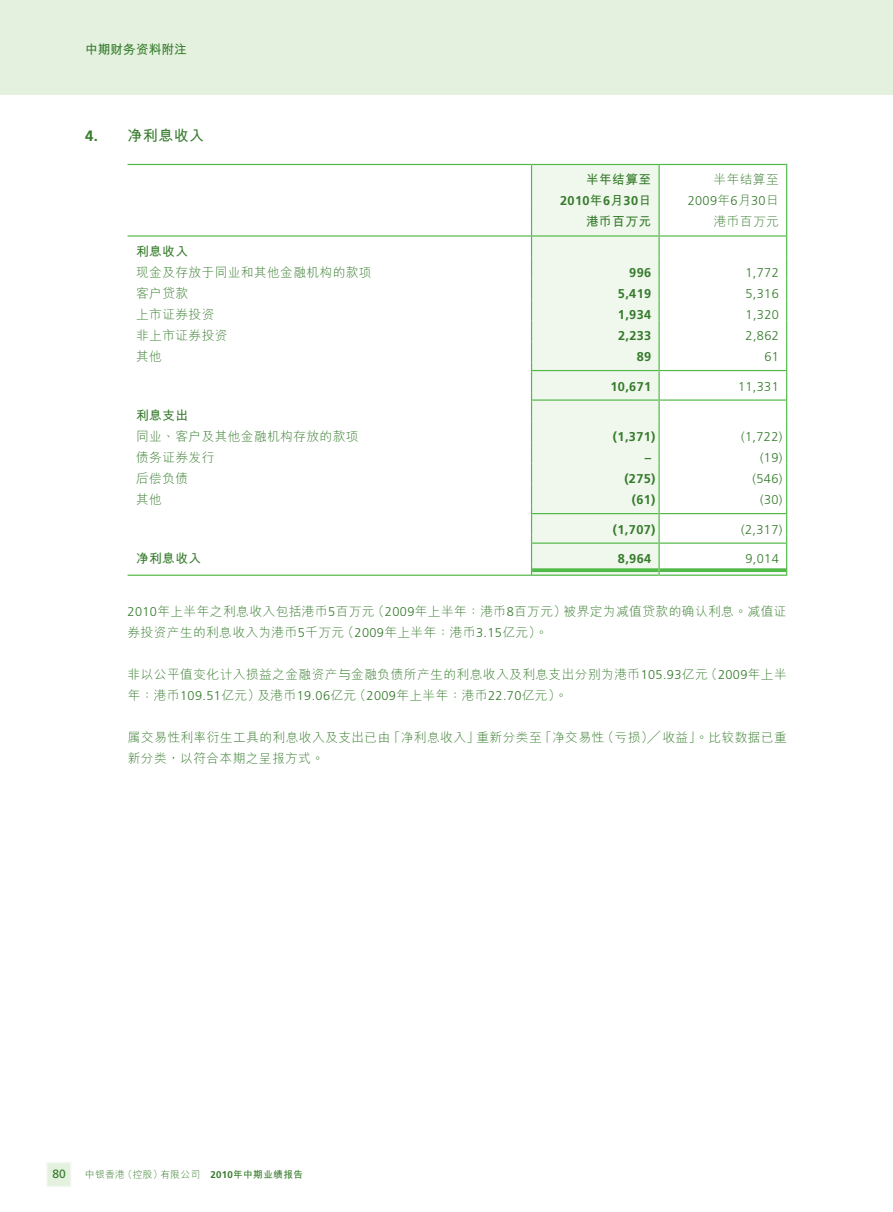
<style>
.page{position:relative;width:893px;height:1212px;background:#fff}
.page>*{position:absolute;margin:0;border:0;box-sizing:border-box;transform-origin:0 0}
.t1{font:700 15px "M Hei HKS";letter-spacing:.03em;color:#357b2b}
.t2{font:300 12.75px/21px "M Hei HKS";letter-spacing:.03em;color:#357b2b}
.t3{font:300 12.75px "Frutiger LT Std";letter-spacing:.03em;color:#357b2b}
.t4{font:700 12.75px "Frutiger LT Std";letter-spacing:.03em;color:#357b2b}
.t5{font:700 12.75px "M Hei HKS";letter-spacing:.03em;color:#357b2b}
.t6{font:700 12.75px "M Hei HKS";color:#357b2b}
.t7{font:12px "Frutiger LT Std";color:#357b2b}
.t8{font:300 9.75px "M Hei HKS";letter-spacing:.03em;color:#357b2b}
.s1{font-family:"Frutiger LT Std"}
.s2{font-family:"M Hei HKS"}
.s3{font-family:"Frutiger LT Std";font-weight:700}
.s4{font-weight:700}
</style>
<div class="page">
<div style="left:0;top:0;width:893px;height:94px;background:#e4f1de"></div>
<div style="left:46px;top:1162px;width:25px;height:25px;background:#e4f1de;border:2px solid #f0f7ed"></div>
<div style="left:532px;top:165px;width:126px;height:409px;background:#f0f7ed"></div>
<hr style="left:128px;top:164px;width:403px;height:1px;background:#51b948">
<hr style="left:531px;top:165px;width:1px;height:42px;background:#51b948">
<hr style="left:531px;top:164px;width:128px;height:1px;background:#51b948">
<hr style="left:658px;top:165px;width:2px;height:42px;background:#51b948">
<hr style="left:659px;top:164px;width:128px;height:1px;background:#51b948">
<hr style="left:786px;top:165px;width:1px;height:42px;background:#51b948">
<hr style="left:658px;top:207px;width:2px;height:21px;background:#51b948">
<svg style="left:658px;top:228px;width:2px;height:9px"></svg>
<hr style="left:658px;top:237px;width:2px;height:21px;background:#51b948">
<hr style="left:658px;top:258px;width:2px;height:21px;background:#51b948">
<hr style="left:658px;top:279px;width:2px;height:21px;background:#51b948">
<hr style="left:658px;top:300px;width:2px;height:21px;background:#51b948">
<hr style="left:658px;top:321px;width:2px;height:21px;background:#51b948">
<hr style="left:658px;top:342px;width:2px;height:21px;background:#51b948">
<hr style="left:658px;top:371px;width:2px;height:21px;background:#51b948">
<hr style="left:658px;top:401px;width:2px;height:21px;background:#51b948">
<hr style="left:658px;top:422px;width:2px;height:21px;background:#51b948">
<hr style="left:658px;top:443px;width:2px;height:21px;background:#51b948">
<hr style="left:658px;top:464px;width:2px;height:21px;background:#51b948">
<hr style="left:658px;top:485px;width:2px;height:21px;background:#51b948">
<hr style="left:658px;top:514px;width:2px;height:21px;background:#51b948">
<hr style="left:658px;top:544px;width:2px;height:21px;background:#51b948">
<svg style="left:658px;top:565px;width:2px;height:11px"></svg>
<svg style="left:658px;top:535px;width:2px;height:9px"></svg>
<svg style="left:658px;top:506px;width:2px;height:8px"></svg>
<svg style="left:658px;top:392px;width:2px;height:9px"></svg>
<svg style="left:531px;top:207px;width:1px;height:369px"></svg>
<svg style="left:658px;top:363px;width:2px;height:8px"></svg>
<svg style="left:786px;top:207px;width:1px;height:369px"></svg>
<hr style="left:128px;top:235px;width:403px;height:2px;background:#51b948">
<hr style="left:532px;top:235px;width:126px;height:2px;background:#51b948">
<hr style="left:660px;top:235px;width:126px;height:2px;background:#51b948">
<hr style="left:532px;top:370px;width:126px;height:1px;background:#51b948">
<hr style="left:660px;top:370px;width:126px;height:1px;background:#51b948">
<hr style="left:532px;top:399px;width:126px;height:2px;background:#51b948">
<hr style="left:660px;top:399px;width:126px;height:2px;background:#51b948">
<hr style="left:532px;top:513px;width:126px;height:1px;background:#51b948">
<hr style="left:660px;top:513px;width:126px;height:1px;background:#51b948">
<hr style="left:532px;top:542px;width:126px;height:2px;background:#51b948">
<hr style="left:660px;top:542px;width:126px;height:2px;background:#51b948">
<hr style="left:128px;top:575px;width:403px;height:1px;background:#51b948">
<svg style="left:532px;top:568px;width:126px;height:4px"></svg>
<hr style="left:532px;top:574px;width:126px;height:2px;background:#51b948">
<svg style="left:660px;top:568px;width:126px;height:4px"></svg>
<hr style="left:660px;top:574px;width:126px;height:2px;background:#51b948">
<p class="t6" style="left:85px;top:40px;width:103px">中期財務資料附註</p>
<p class="t1" style="left:85px;top:125px;width:121px"><span class="s1">4.</span> 淨利息收入</p>
<p class="t5" style="left:586px;top:170px;width:67px">半年結算至</p>
<p class="t4" style="left:560px;top:194px;width:93px">2010<span class="s2">年</span>6<span class="s2">月</span>30<span class="s2">日</span></p>
<p class="t2" style="left:714px;top:169px;width:67px">半年結算至</p>
<p class="t3" style="left:688px;top:194px;width:93px">2009<span class="s2">年</span>6<span class="s2">月</span>30<span class="s2">日</span></p>
<p class="t5" style="left:586px;top:212px;width:67px">港幣百萬元</p>
<p class="t2" style="left:714px;top:211px;width:67px">港幣百萬元</p>
<p class="t5" style="left:136px;top:242px;width:54px">利息收入</p>
<p class="t2" style="left:136px;top:261px;width:237px">現金及存放於同業和其他金融機構的款項</p>
<p class="t4" style="left:629px;top:265px;width:23px">996</p>
<p class="t3" style="left:745px;top:265px;width:35px">1,772</p>
<p class="t2" style="left:136px;top:282px;width:54px">客戶貸款</p>
<p class="t4" style="left:618px;top:286px;width:35px">5,419</p>
<p class="t3" style="left:745px;top:286px;width:35px">5,316</p>
<p class="t2" style="left:136px;top:303px;width:80px">上市證券投資</p>
<p class="t4" style="left:618px;top:307px;width:35px">1,934</p>
<p class="t3" style="left:745px;top:307px;width:35px">1,320</p>
<p class="t2" style="left:136px;top:324px;width:93px">非上市證券投資</p>
<p class="t4" style="left:618px;top:328px;width:35px">2,233</p>
<p class="t3" style="left:746px;top:328px;width:35px">2,862</p>
<p class="t2" style="left:136px;top:345px;width:27px">其他</p>
<p class="t4" style="left:637px;top:349px;width:16px">89</p>
<p class="t3" style="left:764px;top:349px;width:16px">61</p>
<p class="t4" style="left:610px;top:379px;width:42px">10,671</p>
<p class="t3" style="left:738px;top:379px;width:42px">11,331</p>
<p class="t5" style="left:136px;top:406px;width:54px">利息支出</p>
<p class="t2" style="left:136px;top:425px;width:224px">同業、客戶及其他金融機構存放的款項</p>
<p class="t4" style="left:613px;top:429px;width:44px">(1,371)</p>
<p class="t3" style="left:741px;top:429px;width:43px">(1,722)</p>
<p class="t2" style="left:136px;top:446px;width:80px">債務證券發行</p>
<p class="t4" style="left:645px;top:450px;width:8px">–</p>
<p class="t3" style="left:760px;top:450px;width:24px">(19)</p>
<p class="t2" style="left:136px;top:467px;width:54px">後償負債</p>
<p class="t4" style="left:624px;top:471px;width:33px">(275)</p>
<p class="t3" style="left:753px;top:471px;width:31px">(546)</p>
<p class="t2" style="left:136px;top:488px;width:27px">其他</p>
<p class="t4" style="left:632px;top:492px;width:25px">(61)</p>
<p class="t3" style="left:760px;top:492px;width:24px">(30)</p>
<p class="t4" style="left:613px;top:522px;width:44px">(1,707)</p>
<p class="t3" style="left:741px;top:522px;width:43px">(2,317)</p>
<p class="t5" style="left:136px;top:549px;width:67px">淨利息收入</p>
<p class="t4" style="left:618px;top:551px;width:35px">8,964</p>
<p class="t3" style="left:745px;top:551px;width:35px">9,014</p>
<p class="t2" style="left:127px;top:600px;width:661px"><span class="s1">2010</span>年上半年之利息收入包括港幣<span class="s1">5</span>百萬元（<span class="s1">2009</span>年上半年：港幣<span class="s1">8</span>百萬元）被界定為減值貸款的確認利息。減值證券投資產生的利息收入為港幣<span class="s1">5</span>千萬元（<span class="s1">2009</span>年上半年：港幣<span class="s1">3.15</span>億元）。</p>
<p class="t2" style="left:128px;top:663px;width:661px">非以公平值變化計入損益之金融資產與金融負債所產生的利息收入及利息支出分別為港幣<span class="s1">105.93</span>億元（<span class="s1">2009</span>年上半年：港幣<span class="s1">109.51</span>億元）及港幣<span class="s1">19.06</span>億元（<span class="s1">2009</span>年上半年：港幣<span class="s1">22.70</span>億元）。</p>
<p class="t2" style="left:128px;top:726px;width:661px">屬交易性利率衍生工具的利息收入及支出已由「淨利息收入」重新分類至「淨交易性（虧損）╱收益」。比較數據已重新分類，以符合本期之呈報方式。</p>
<p class="t7" style="left:52px;top:1167px;width:15px">80</p>
<p class="t8" style="left:85px;top:1168px;width:220px">中銀香港（控股）有限公司 <span class="s3">2010</span><span class="s4">年中期業績報告</span></p>
</div>
